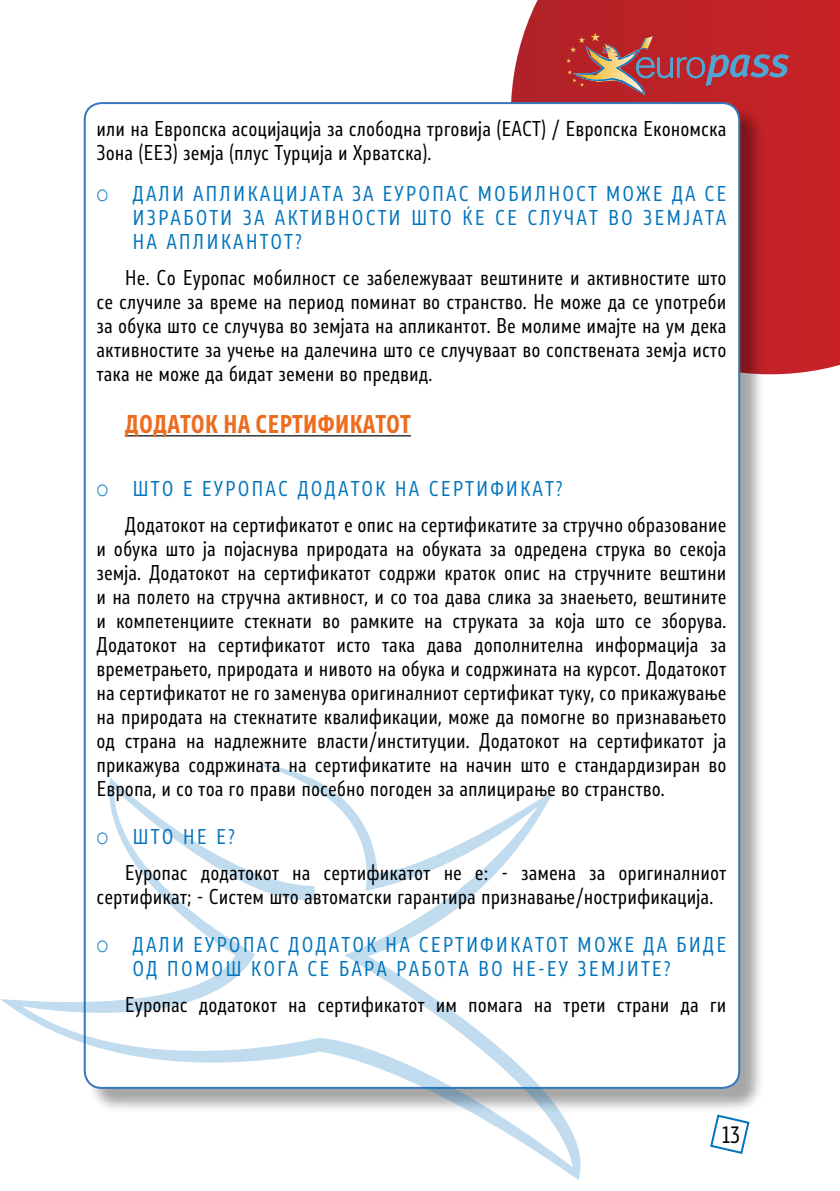
<style>
.page{position:relative;width:840px;height:1191px;background:#fff}
.page>*{position:absolute;margin:0;border:0;box-sizing:border-box;transform-origin:0 0}
.t1{font:700 24px "Stobi Sans Cn";letter-spacing:.045em;color:#ed6d20}
.t2{font:22px "Stobi Sans Cn";color:#000}
.t3{font:20px/24px "Stobi Sans Cn";color:#000}
.t4{font:20px/24px "Stobi Sans Cn";letter-spacing:.1em;color:#0074bc;text-align:justify}
.s1{font-family:"Courier New"}
.s2{font-family:"Courier New";color:#0074bc}
.s3{color:#0074bc}
</style>
<div class="page">
<svg style="left:511px;top:0;width:328px;height:374px;background:#c2282e"></svg>
<div style="left:87px;top:105px;width:677px;height:1008px;background:#000;opacity:.35"></div>
<div style="left:85px;top:103px;width:653px;height:985px;background:#fff;border-radius:17px"></div>
<svg style="left:566px;top:33px;width:222px;height:62px;background:#ae4046"></svg>
<svg style="left:704px;top:1109px;width:50px;height:45px"></svg>
<svg style="left:0;top:761px;width:582px;height:419px"></svg>
<hr style="left:125px;top:435px;width:285px;height:1px;background:#000">
<p class="t3" style="left:96px;top:116px;width:631px">или на Европска асоцијација за слободна трговија (ЕАСТ) / Европска Економска<br>Зона (ЕЕЗ) земја (плус Турција и Хрватска).</p>
<p class="t4" style="left:132px;top:181px;width:595px;text-indent:-36px"><span class="s1">o</span> ДАЛИ АПЛИКАЦИЈАТА ЗА ЕУРОПАС МОБИЛНОСТ МОЖЕ ДА СЕ ИЗРАБОТИ ЗА АКТИВНОСТИ ШТО ЌЕ СЕ СЛУЧАТ ВО ЗЕМЈАТА НА АПЛИКАНТОТ?</p>
<p class="t3" style="left:96px;top:265px;width:631px;text-align:justify;text-indent:28px">Не. Со Еуропас мобилност се забележуваат вештините и активностите што се случиле за време на период поминат во странство. Не може да се употреби за обука што се случува во земјата на апликантот. Ве молиме имајте на ум дека активностите за учење на далечина што се случуваат во сопствената земја исто така не може да бидат земени во предвид.</p>
<p class="t1" style="left:125px;top:408px;width:286px">Додаток на сертификатот</p>
<p class="t3" style="left:125px;top:470px;width:602px;line-height:36px;text-indent:-28px"><span class="s2">o</span> <span class="s3">ШТО Е ЕУРОПАС ДОДАТОК НА СЕРТИФИКАТ?<br></span>Додатокот на сертификатот е опис на сертификатите за стручно образование</p>
<p class="t3" style="left:96px;top:536px;width:631px;text-align:justify">и обука што ја појаснува природата на обуката за одредена струка во секоја земја. Додатокот на сертификатот содржи краток опис на стручните вештини и на полето на стручна активност, и со тоа дава слика за знаењето, вештините и компетенциите стекнати во рамките на струката за која што се зборува.<br>Додатокот на сертификатот исто така дава дополнителна информација за времетрањето, природата и нивото на обука и содржината на курсот. Додатокот на сертификатот не го заменува оригиналниот сертификат туку, со прикажување на природата на стекнатите квалификации, може да помогне во признавањето од страна на надлежните власти/институции. Додатокот на сертификатот ја прикажува содржината на сертификатите на начин што е стандардизиран во Европа, и со тоа го прави посебно погоден за аплицирање во странство.</p>
<p class="t3" style="left:125px;top:818px;width:602px;line-height:36px;text-indent:-28px"><span class="s2">o</span> <span class="s3">ШТО НЕ Е?<br></span>Еуропас додатокот на сертификатот не е: - замена за оригиналниот</p>
<p class="t3" style="left:96px;top:884px;width:618px">сертификат; - Систем што автоматски гарантира признавање/нострификација.</p>
<p class="t4" style="left:132px;top:932px;width:595px;text-indent:-36px"><span class="s1">o</span> ДАЛИ ЕУРОПАС ДОДАТОК НА СЕРТИФИКАТОТ МОЖЕ ДА БИДЕ<br>ОД ПОМОШ КОГА СЕ БАРА РАБОТА ВО НЕ-ЕУ ЗЕМЈИТЕ?</p>
<p class="t3" style="left:125px;top:992px;width:602px">Еуропас додатокот на сертификатот им помага на трети страни да ги</p>
<p class="t2" style="left:721px;top:1120px;width:19px">13</p>
</div>
